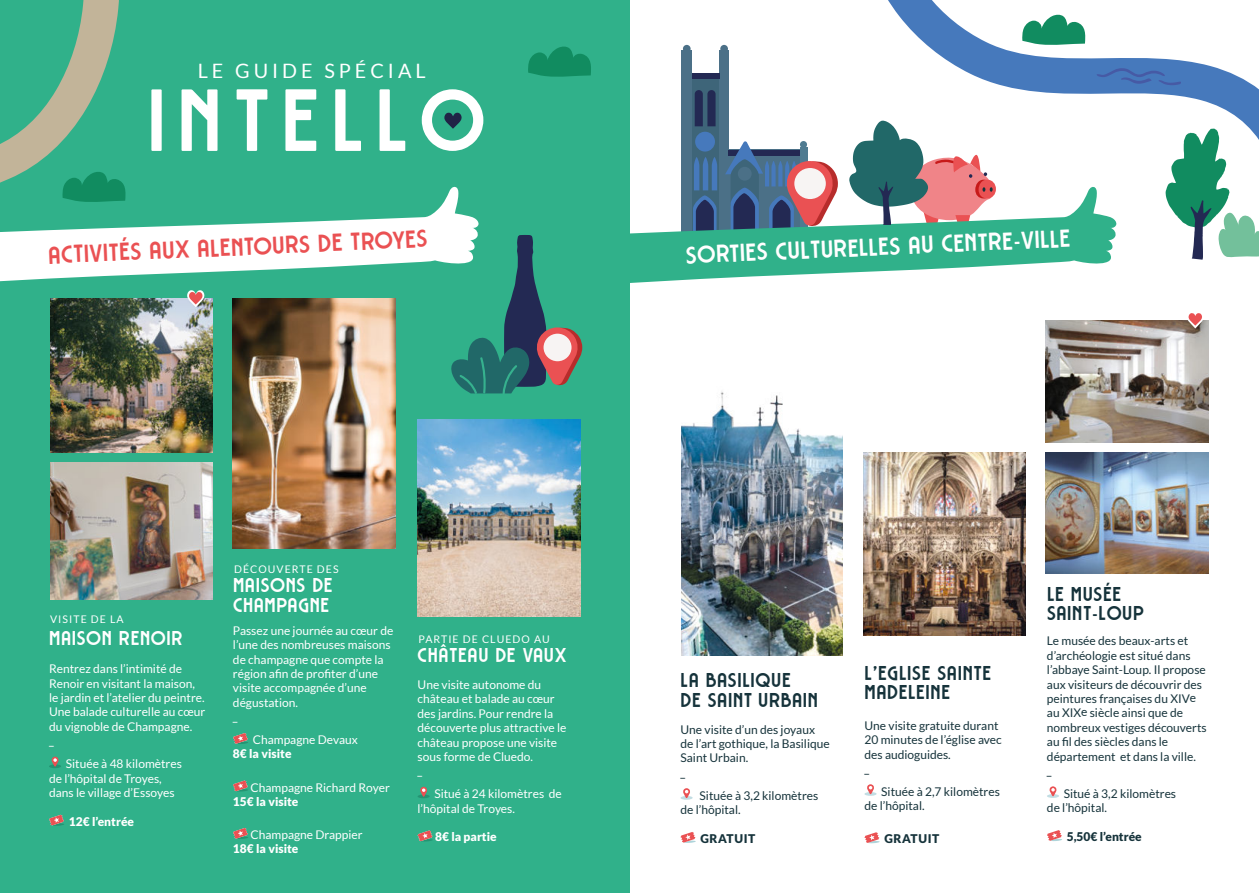
<style>
.page{position:relative;width:1259px;height:893px;background:#fff}
.page>*{position:absolute;margin:0;border:0;box-sizing:border-box;transform-origin:0 0}
.t1{font:86.25px "Rousseau Deco";letter-spacing:.12em;color:#fff}
.t2{font:24px "Rousseau Deco";color:#fff}
.t3{font:24px "Rousseau Deco";color:#ea5153}
.t4{font:19.8px "Lato";letter-spacing:.2em;color:#fff}
.t5{font:19.5px/19.5px "Rousseau Deco";letter-spacing:.025em;color:#16333b}
.t6{font:19.5px/19.5px "Rousseau Deco";letter-spacing:.025em;color:#fff}
.t7{font:12px/14.4px "Lato";color:#fff}
.t8{font:12px/14.4px "Lato";color:#16333b}
.t9{font:900 12px "Lato";color:#fff}
.t10{font:900 12px "Lato";letter-spacing:.05em;color:#16333b}
.t11{font:900 12px "Lato";color:#16333b}
.t12{font:10.5px "Lato";letter-spacing:.1em;color:#fff}
</style>
<div class="page">
<div style="left:0;top:0;width:629px;height:893px;background:#30b18a"></div>
<svg style="left:0;top:186px;width:479px;height:96px;fill:#fff"></svg>
<hr style="left:49px;top:764px;width:12px;height:4px;background:#249473;border-radius:50%">
<svg style="left:51px;top:757px;width:8px;height:9px"></svg>
<svg style="left:49px;top:815px;width:15px;height:11px"></svg>
<svg style="left:233px;top:733px;width:15px;height:11px"></svg>
<svg style="left:233px;top:780px;width:15px;height:12px"></svg>
<svg style="left:233px;top:828px;width:15px;height:11px"></svg>
<svg style="left:417px;top:794px;width:13px;height:4px"></svg>
<svg style="left:420px;top:787px;width:7px;height:10px"></svg>
<svg style="left:417px;top:830px;width:16px;height:12px"></svg>
<img style="left:50px;top:462px;width:163px;height:138px">
<img style="left:50px;top:299px;width:163px;height:153px">
<img style="left:233px;top:299px;width:162px;height:250px">
<img style="left:417px;top:420px;width:163px;height:197px">
<svg style="left:444px;top:112px;width:18px;height:17px"></svg>
<svg style="left:450px;top:235px;width:132px;height:159px"></svg>
<div style="left:543px;top:334px;width:28px;height:27px;background:#f7f4f3;border-radius:50%"></div>
<svg style="left:528px;top:46px;width:63px;height:31px"></svg>
<svg style="left:0;top:0;width:127px;height:203px"></svg>
<div style="left:685px;top:74px;width:40px;height:160px;background:#3e6579"></div>
<svg style="left:694px;top:157px;width:23px;height:29px"></svg>
<svg style="left:694px;top:90px;width:21px;height:36px"></svg>
<div style="left:681px;top:51px;width:11px;height:183px;background:#4b7087"></div>
<div style="left:719px;top:51px;width:10px;height:183px;background:#4b7087"></div>
<div style="left:695px;top:132px;width:20px;height:20px;background:#4679bc;border-radius:50%"></div>
<div style="left:683px;top:45px;width:7px;height:8px;background:#4b7087;border-radius:50%"></div>
<div style="left:720px;top:45px;width:8px;height:8px;background:#4b7087;border-radius:50%"></div>
<div style="left:692px;top:74px;width:27px;height:5px;background:#232953"></div>
<svg style="left:629px;top:186px;width:234px;height:97px;fill:#30b18a"></svg>
<svg style="left:680px;top:796px;width:13px;height:4px"></svg>
<svg style="left:683px;top:788px;width:7px;height:10px"></svg>
<svg style="left:680px;top:832px;width:16px;height:11px"></svg>
<svg style="left:864px;top:792px;width:13px;height:4px"></svg>
<svg style="left:867px;top:784px;width:7px;height:10px"></svg>
<svg style="left:864px;top:832px;width:15px;height:11px"></svg>
<svg style="left:1046px;top:794px;width:13px;height:4px"></svg>
<svg style="left:1049px;top:786px;width:7px;height:10px"></svg>
<svg style="left:1047px;top:830px;width:15px;height:11px"></svg>
<img style="left:863px;top:452px;width:163px;height:184px">
<img style="left:681px;top:391px;width:161px;height:264px">
<img style="left:1046px;top:452px;width:162px;height:121px">
<img style="left:1046px;top:352px;width:162px;height:90px">
<svg style="left:725px;top:141px;width:113px;height:93px"></svg>
<div style="left:794px;top:168px;width:32px;height:31px;background:#f7f4f3;border-radius:50%"></div>
<svg style="left:849px;top:141px;width:14px;height:84px"></svg>
<svg style="left:863px;top:0;width:396px;height:352px"></svg>
<svg style="left:1022px;top:14px;width:64px;height:32px"></svg>
<svg style="left:1165px;top:129px;width:94px;height:131px"></svg>
<svg style="left:1096px;top:68px;width:85px;height:17px"></svg>
<svg style="left:187px;top:290px;width:18px;height:17px"></svg>
<h3 class="t4" style="left:198px;top:60px;width:229px">LE GUIDE SPÉCIAL</h3>
<h1 class="t1" style="left:151px;top:70px;width:341px">INTELLO</h1>
<h2 class="t3" style="left:49px;top:240px;width:381px;rotate:-2deg">ACTIVITÉS AUX ALENTOURS DE TROYES</h2>
<h2 class="t2" style="left:687px;top:239px;width:386px;rotate:-2deg">SORTIES CULTURELLES AU CENTRE-VILLE</h2>
<p class="t12" style="left:50px;top:614px;width:75px">VISITE DE LA</p>
<h3 class="t6" style="left:50px;top:628px;width:135px">MAISON RENOIR</h3>
<p class="t7" style="left:49px;top:662px;width:158px">Rentrez dans l’intimité de<br>Renoir en visitant la maison, le jardin et l’atelier du peintre.<br>Une balade culturelle au cœur du vignoble de Champagne.<br>_</p>
<p class="t7" style="left:49px;top:757px;width:134px;text-indent:17px">Située à 48 kilomètres de l’hôpital de Troyes, dans le village d’Essoyes</p>
<p class="t9" style="left:69px;top:815px;width:67px">12€ l’entrée</p>
<p class="t12" style="left:234px;top:564px;width:106px">DÉCOUVERTE DES</p>
<h3 class="t6" style="left:234px;top:575px;width:101px">MAISONS DE<br>CHAMPAGNE</h3>
<p class="t7" style="left:233px;top:623px;width:162px">Passez une journée au cœur de l’une des nombreuses maisons de champagne que compte la région afin de profiter d’une visite accompagnée d’une dégustation.<br>_</p>
<p class="t7" style="left:253px;top:733px;width:107px">Champagne Devaux</p>
<p class="t9" style="left:233px;top:748px;width:60px">8€ la visite</p>
<p class="t7" style="left:250px;top:780px;width:141px">Champagne Richard Royer</p>
<p class="t9" style="left:233px;top:795px;width:67px">15€ la visite</p>
<p class="t7" style="left:250px;top:827px;width:114px">Champagne Drappier</p>
<p class="t9" style="left:233px;top:843px;width:67px">18€ la visite</p>
<p class="t12" style="left:419px;top:633px;width:132px">PARTIE DE CLUEDO AU</p>
<h3 class="t6" style="left:419px;top:645px;width:150px">CHÂTEAU DE VAUX</h3>
<p class="t7" style="left:417px;top:677px;width:150px">Une visite autonome du château et balade au cœur des jardins. Pour rendre la découverte plus attractive le château propose une visite sous forme de Cluedo.<br>_</p>
<p class="t7" style="left:417px;top:787px;width:146px;text-indent:17px">Situé à 24 kilomètres de l’hôpital de Troyes.</p>
<p class="t9" style="left:435px;top:831px;width:63px">8€ la partie</p>
<h3 class="t5" style="left:681px;top:670px;width:139px">LA BASILIQUE<br>DE SAINT URBAIN</h3>
<h3 class="t5" style="left:865px;top:663px;width:128px">L’EGLISE SAINTE<br>MADELEINE</h3>
<p class="t8" style="left:680px;top:722px;width:151px">Une visite d’un des joyaux de l’art gothique, la Basilique<br>Saint Urbain.<br>_</p>
<p class="t8" style="left:680px;top:788px;width:139px;text-indent:19px">Située à 3,2 kilomètres de l’hôpital.</p>
<p class="t10" style="left:700px;top:832px;width:56px">GRATUIT</p>
<p class="t8" style="left:864px;top:718px;width:139px">Une visite gratuite durant<br>20 minutes de l’église avec des audioguides.<br>_</p>
<p class="t8" style="left:864px;top:784px;width:137px;text-indent:17px">Située à 2,7 kilomètres de l’hôpital.</p>
<p class="t10" style="left:884px;top:832px;width:56px">GRATUIT</p>
<h3 class="t5" style="left:1048px;top:584px;width:98px">LE MUSÉE<br>SAINT-LOUP</h3>
<p class="t8" style="left:1047px;top:634px;width:161px">Le musée des beaux-arts et d’archéologie est situé dans l’abbaye Saint-Loup. Il propose aux visiteurs de découvrir des peintures françaises du XIVe au XIXe siècle ainsi que de nombreux vestiges découverts au fil des siècles dans le département et dans la ville.<br>_</p>
<p class="t8" style="left:1047px;top:786px;width:131px;text-indent:17px">Situé à 3,2 kilomètres de l’hôpital.</p>
<p class="t11" style="left:1066px;top:830px;width:76px">5,50€ l’entrée</p>
</div>
